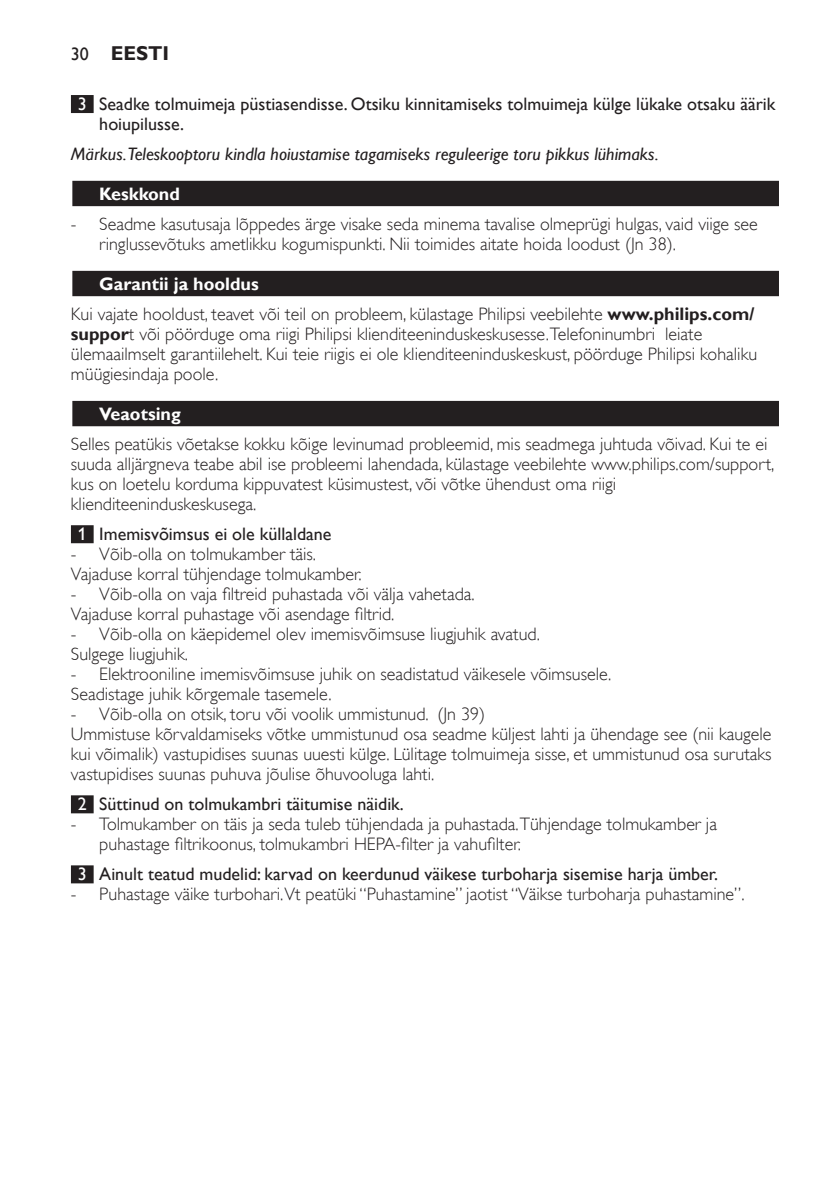
<style>
.page{position:relative;width:840px;height:1191px;background:#fff}
.page>*{position:absolute;margin:0;border:0;box-sizing:border-box;transform-origin:0 0}
.t1{font:700 20px "Gill Sans Alt One WGL";color:#231f20}
.t2{font:18px/20px "Gill Sans Alt One WGL Light";color:#231f20}
.t3{font:18px/20px "Gill Sans Alt One WGL";color:#231f20}
.t4{font:italic 18px "Gill Sans Alt One WGL";color:#231f20}
.t5{font:700 18px "Gill Sans Alt One WGL";color:#fff}
.s1{font-weight:400;font-size:18px}
.s2{color:#fff}
.s3{font-family:"Gill Sans Alt One WGL";font-weight:700}
</style>
<div class="page">
<div style="left:71px;top:95px;width:23px;height:18px;background:#231f20"></div>
<div style="left:71px;top:180px;width:709px;height:28px;background:#dbdadb"></div>
<div style="left:72px;top:181px;width:706px;height:25px;background:#231f20"></div>
<div style="left:71px;top:270px;width:709px;height:28px;background:#d3d2d2"></div>
<div style="left:72px;top:271px;width:706px;height:25px;background:#231f20"></div>
<div style="left:71px;top:400px;width:709px;height:28px;background:#c6c5c5"></div>
<div style="left:72px;top:401px;width:706px;height:25px;background:#231f20"></div>
<div style="left:71px;top:525px;width:23px;height:18px;background:#231f20"></div>
<div style="left:71px;top:795px;width:23px;height:18px;background:#231f20"></div>
<div style="left:71px;top:865px;width:23px;height:18px;background:#231f20"></div>
<p class="t1" style="left:71px;top:40px;width:100px"><span class="s1">30</span> Eesti</p>
<p class="t3" style="left:99px;top:94px;width:677px;text-indent:-22px"><span class="s2">3</span> Seadke tolmuimeja püstiasendisse. Otsiku kinnitamiseks tolmuimeja külge lükake otsaku äärik hoiupilusse.</p>
<p class="t4" style="left:71px;top:141px;width:589px">Märkus.Teleskooptoru kindla hoiustamise tagamiseks reguleerige toru pikkus lühimaks.</p>
<p class="t5" style="left:99px;top:182px;width:82px">Keskkond</p>
<p class="t2" style="left:99px;top:214px;width:659px;text-indent:-28px">- Seadme kasutusaja lõppedes ärge visake seda minema tavalise olmeprügi hulgas, vaid viige see ringlussevõtuks ametlikku kogumispunkti. Nii toimides aitate hoida loodust (Jn 38).</p>
<p class="t5" style="left:99px;top:272px;width:161px">Garantii ja hooldus</p>
<p class="t2" style="left:71px;top:304px;width:687px">Kui vajate hooldust, teavet või teil on probleem, külastage Philipsi veebilehte <span class="s3">www.philips.com/ suppor</span>t või pöörduge oma riigi Philipsi klienditeeninduskeskusesse.Telefoninumbri leiate ülemaailmselt garantiilehelt. Kui teie riigis ei ole klienditeeninduskeskust, pöörduge Philipsi kohaliku müügiesindaja poole.</p>
<p class="t5" style="left:99px;top:402px;width:83px">Veaotsing</p>
<p class="t2" style="left:71px;top:434px;width:704px">Selles peatükis võetakse kokku kõige levinumad probleemid, mis seadmega juhtuda võivad. Kui te ei suuda alljärgneva teabe abil ise probleemi lahendada, külastage veebilehte www.philips.com/support, kus on loetelu korduma kippuvatest küsimustest, või võtke ühendust oma riigi klienditeeninduskeskusega.</p>
<p class="t3" style="left:78px;top:524px;width:255px"><span class="s2">1</span> Imemisvõimsus ei ole küllaldane</p>
<p class="t2" style="left:71px;top:544px;width:292px">- Võib-olla on tolmukamber täis.<br>Vajaduse korral tühjendage tolmukamber.</p>
<p class="t2" style="left:71px;top:584px;width:405px">- Võib-olla on vaja filtreid puhastada või välja vahetada.<br>Vajaduse korral puhastage või asendage filtrid.</p>
<p class="t2" style="left:71px;top:624px;width:470px">- Võib-olla on käepidemel olev imemisvõimsuse liugjuhik avatud.<br>Sulgege liugjuhik.</p>
<p class="t2" style="left:71px;top:664px;width:541px">- Elektrooniline imemisvõimsuse juhik on seadistatud väikesele võimsusele.<br>Seadistage juhik kõrgemale tasemele.</p>
<p class="t2" style="left:71px;top:704px;width:701px">- Võib-olla on otsik, toru või voolik ummistunud. (Jn 39)<br>Ummistuse kõrvaldamiseks võtke ummistunud osa seadme küljest lahti ja ühendage see (nii kaugele kui võimalik) vastupidises suunas uuesti külge. Lülitage tolmuimeja sisse, et ummistunud osa surutaks vastupidises suunas puhuva jõulise õhuvooluga lahti.</p>
<p class="t3" style="left:78px;top:794px;width:327px"><span class="s2">2</span> Süttinud on tolmukambri täitumise näidik.</p>
<p class="t2" style="left:99px;top:814px;width:619px;text-indent:-28px">- Tolmukamber on täis ja seda tuleb tühjendada ja puhastada.Tühjendage tolmukamber ja puhastage filtrikoonus, tolmukambri HEPA-filter ja vahufilter.</p>
<p class="t3" style="left:78px;top:864px;width:641px"><span class="s2">3</span> Ainult teatud mudelid: karvad on keerdunud väikese turboharja sisemise harja ümber.</p>
<p class="t2" style="left:71px;top:884px;width:674px">- Puhastage väike turbohari.Vt peatüki “Puhastamine” jaotist “Väikse turboharja puhastamine”.</p>
</div>
